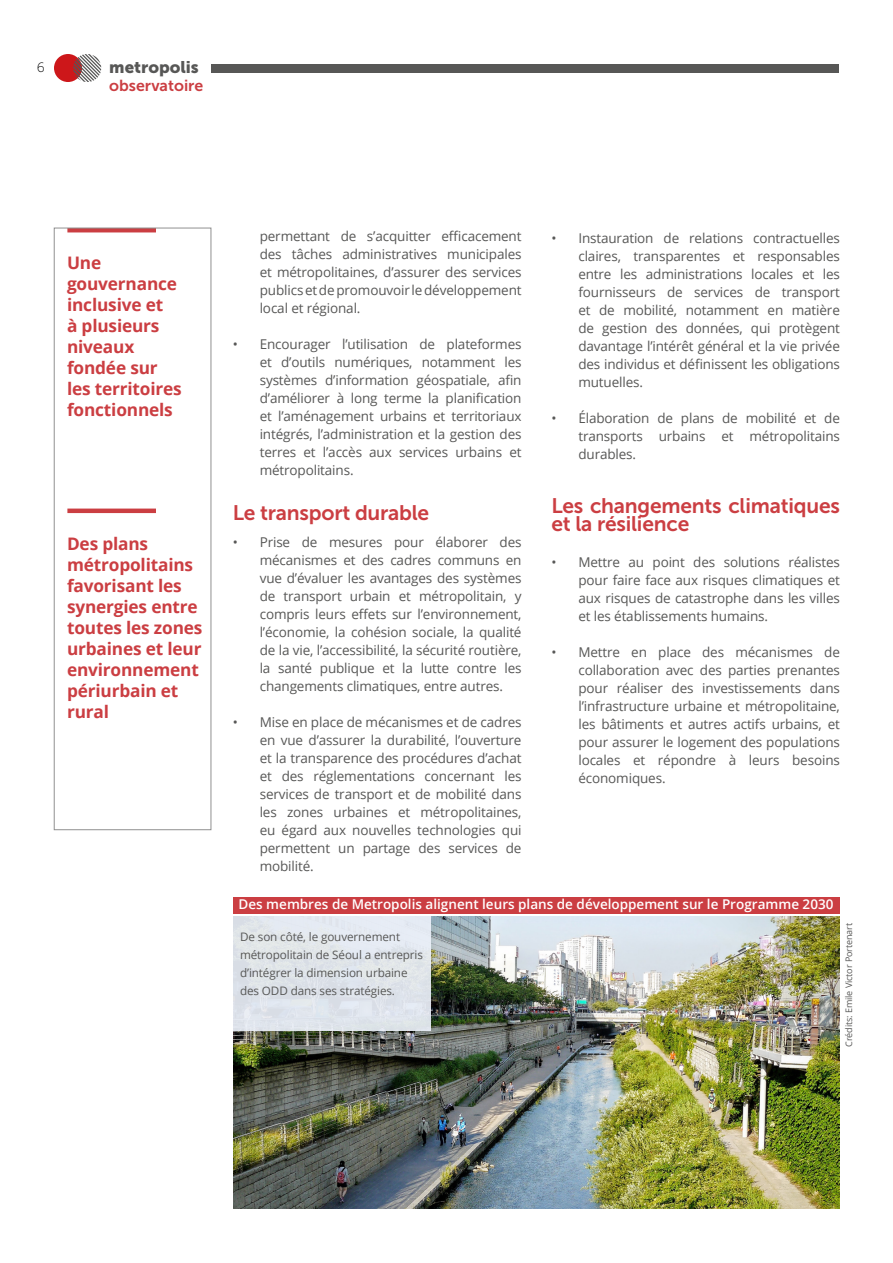
<style>
.page{position:relative;width:893px;height:1263px;background:#fff}
.page>*{position:absolute;margin:0;border:0;box-sizing:border-box;transform-origin:0 0}
.t1{font:21px/18px "Museo Sans 700";letter-spacing:-.01em;color:#cb3e42}
.t2{font:700 17.25px/21px "Open Sans";letter-spacing:-.01em;color:#cb3e42}
.t3{font:16.8px "Museo Sans 900";color:#575756}
.t4{font:15.9px "Museo Sans 700";color:#cb3e42}
.t5{font:13.5px/18px "Open Sans";letter-spacing:-.01em;color:#575756;text-align:justify}
.t6{font:600 13.5px "Open Sans";color:#fff}
.t7{font:13.5px "Museo Sans 100";color:#000}
.t8{font:11.7px/18px "Open Sans";letter-spacing:-.01em;color:#575756}
.t9{font:9px "Open Sans";letter-spacing:-.01em;color:#575756}
</style>
<div class="page">
<div style="left:54px;top:54px;width:28px;height:28px;background:#cd171a;border-radius:50%"></div>
<svg style="left:73px;top:54px;width:28px;height:28px"></svg>
<div style="left:211px;top:64px;width:628px;height:8px;background:#575756"></div>
<hr style="left:67px;top:228px;width:89px;height:4px;background:#cb3e42">
<div style="left:54px;top:228px;width:157px;height:602px;border:1px solid #909090"></div>
<hr style="left:67px;top:509px;width:89px;height:4px;background:#cb3e42">
<img style="left:233px;top:916px;width:607px;height:293px">
<div style="left:233px;top:897px;width:607px;height:16px;background:#cb3e42"></div>
<div style="left:233px;top:916px;width:197px;height:114px;background:#e0e5ea"></div>
<p class="t7" style="left:37px;top:60px;width:9px">6</p>
<p class="t3" style="left:109px;top:58px;width:91px">metropolis</p>
<p class="t4" style="left:109px;top:77px;width:96px">observatoire</p>
<p class="t2" style="left:67px;top:252px;width:116px">Une gouvernance inclusive et<br>à plusieurs niveaux fondée sur les territoires fonctionnels</p>
<p class="t2" style="left:67px;top:533px;width:137px">Des plans métropolitains favorisant les synergies entre toutes les zones urbaines et leur environnement périurbain et rural</p>
<p class="t5" style="left:260px;top:226px;width:263px">permettant de s’acquitter efficacement des tâches administratives municipales et métropolitaines, d’assurer des services publics et de promouvoir le développement local et régional.</p>
<p class="t5" style="left:260px;top:334px;width:263px;text-indent:-27px">• Encourager l’utilisation de plateformes et d’outils numériques, notamment les systèmes d’information géospatiale, afin d’améliorer à long terme la planification et l’aménagement urbains et territoriaux intégrés, l’administration et la gestion des terres et l’accès aux services urbains et métropolitains.</p>
<h1 class="t1" style="left:233px;top:503px;width:198px">Le transport durable</h1>
<p class="t5" style="left:260px;top:532px;width:263px;text-indent:-27px">• Prise de mesures pour élaborer des mécanismes et des cadres communs en vue d’évaluer les avantages des systèmes de transport urbain et métropolitain, y compris leurs effets sur l’environnement, l’économie, la cohésion sociale, la qualité de la vie, l’accessibilité, la sécurité routière, la santé publique et la lutte contre les changements climatiques, entre autres.</p>
<p class="t5" style="left:260px;top:712px;width:263px;text-indent:-27px">• Mise en place de mécanismes et de cadres en vue d’assurer la durabilité, l’ouverture et la transparence des procédures d’achat et des réglementations concernant les services de transport et de mobilité dans les zones urbaines et métropolitaines, eu égard aux nouvelles technologies qui permettent un partage des services de mobilité.</p>
<p class="t5" style="left:578px;top:229px;width:263px;text-indent:-27px">• Instauration de relations contractuelles claires, transparentes et responsables entre les administrations locales et les fournisseurs de services de transport et de mobilité, notamment en matière de gestion des données, qui protègent davantage l’intérêt général et la vie privée des individus et définissent les obligations mutuelles.</p>
<p class="t5" style="left:578px;top:409px;width:263px;text-indent:-27px">• Élaboration de plans de mobilité et de transports urbains et métropolitains durables.</p>
<h1 class="t1" style="left:551px;top:497px;width:290px">Les changements climatiques et la résilience</h1>
<p class="t5" style="left:578px;top:553px;width:263px;text-indent:-27px">• Mettre au point des solutions réalistes pour faire face aux risques climatiques et aux risques de catastrophe dans les villes et les établissements humains.</p>
<p class="t5" style="left:578px;top:643px;width:263px;text-indent:-27px">• Mettre en place des mécanismes de collaboration avec des parties prenantes pour réaliser des investissements dans l’infrastructure urbaine et métropolitaine, les bâtiments et autres actifs urbains, et pour assurer le logement des populations locales et répondre à leurs besoins économiques.</p>
<p class="t6" style="left:239px;top:895px;width:596px">Des membres de Metropolis alignent leurs plans de développement sur le Programme 2030</p>
<p class="t8" style="left:240px;top:927px;width:184px">De son côté, le gouvernement métropolitain de Séoul a entrepris d’intégrer la dimension urbaine des ODD dans ses stratégies.</p>
<p class="t9" style="left:843px;top:1047px;width:125px;rotate:-90deg">Crédits: Emile Victor Portenart</p>
</div>
